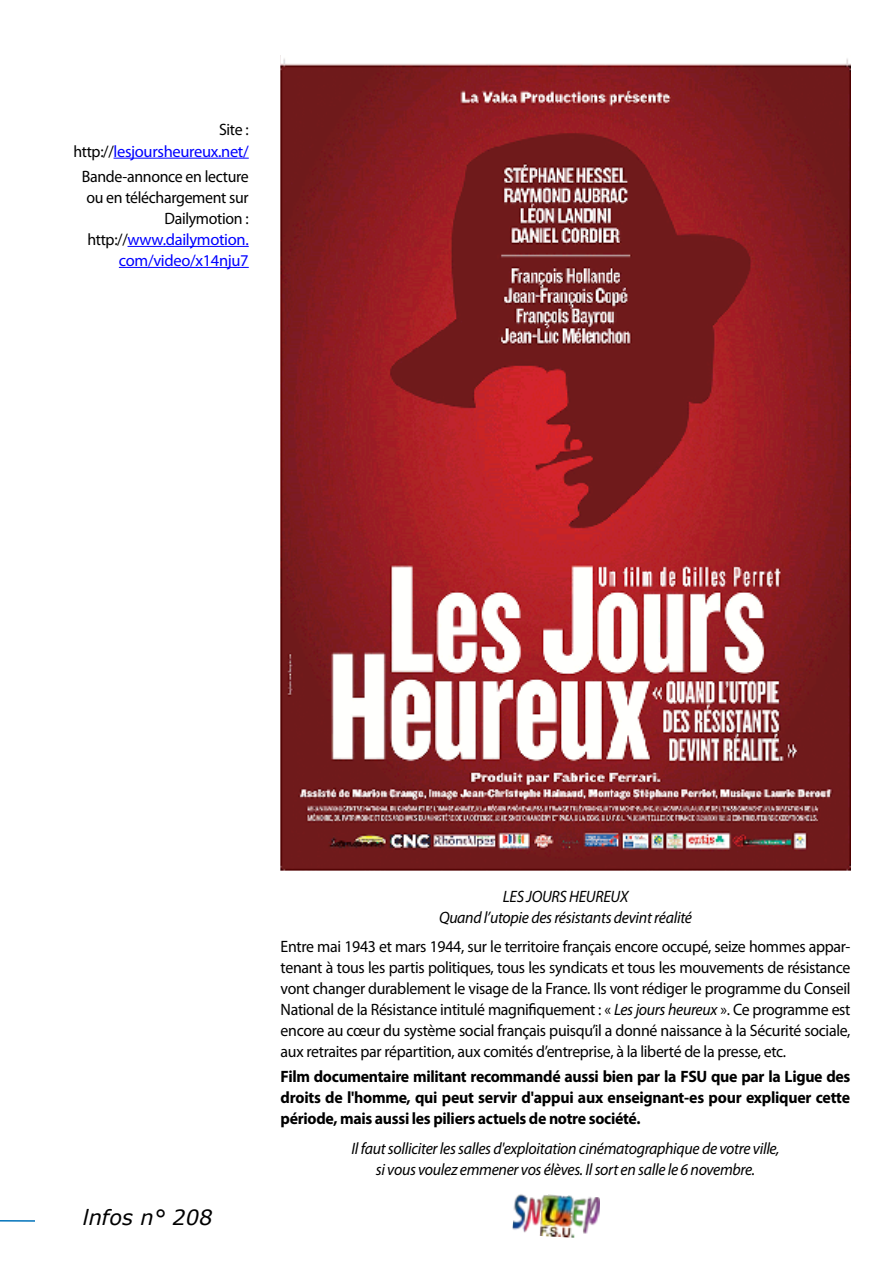
<style>
.page{position:relative;width:893px;height:1263px;background:#fff}
.page>*{position:absolute;margin:0;border:0;box-sizing:border-box;transform-origin:0 0}
.t1{font:italic 21px "Verdana";color:#000}
.t2{font:16.5px/21px "Myriad Pro";letter-spacing:-.02em;color:#000;text-align:justify;scale:.96 1}
.t3{font:700 16.5px/21px "Myriad Pro";letter-spacing:-.02em;color:#000;text-align:justify;scale:.96 1}
.t4{font:italic 16.5px/21px "Myriad Pro";letter-spacing:-.02em;color:#000;text-align:center;scale:.96 1}
.t5{font:16.5px/21px "Myriad Pro";letter-spacing:-.02em;color:#00f;text-align:right}
.s1{color:#000}
.s2{color:#00f}
.s3{font-weight:700;font-style:normal}
.s4{font-style:italic}
</style>
<div class="page">
<img style="left:512px;top:1194px;width:88px;height:44px">
<hr style="left:0;top:1220px;width:35px;height:2px;background:#0072ba">
<img style="left:281px;top:58px;width:569px;height:813px">
<hr style="left:114px;top:158px;width:135px;height:1px;background:#00f">
<hr style="left:128px;top:246px;width:121px;height:1px;background:#00f">
<hr style="left:119px;top:267px;width:130px;height:1px;background:#00f">
<p class="t5" style="left:73px;top:119px;width:177px"><span class="s1">Site : http://</span>lesjoursheureux.net/</p>
<p class="t2" style="left:82px;top:165px;width:175px;text-align:right">Bande-annonce en lecture ou en téléchargement sur<br>Dailymotion : http://<span class="s2">www.dailymotion. com/video/x14nju7</span></p>
<p class="t1" style="left:38px;top:1204px;width:176px"><span class="s3">14</span> lnfos n° 208</p>
<p class="t4" style="left:439px;top:885px;width:265px">LES JOURS HEUREUX<br>Quand l’utopie des résistants devint réalité</p>
<p class="t2" style="left:281px;top:936px;width:595px">Entre mai 1943 et mars 1944, sur le territoire français encore occupé, seize hommes appar&shy;tenant à tous les partis politiques, tous les syndicats et tous les mouvements de résistance vont changer durablement le visage de la France. Ils vont rédiger le programme du Conseil National de la Résistance intitulé magnifiquement : « <span class="s4">Les jours heureux</span> ». Ce programme est encore au cœur du système social français puisqu’il a donné naissance à la Sécurité sociale, aux retraites par répartition, aux comités d’entreprise, à la liberté de la presse, etc.</p>
<p class="t3" style="left:281px;top:1066px;width:595px">Film documentaire militant recommandé aussi bien par la FSU que par la Ligue des droits de l'homme, qui peut servir d'appui aux enseignant-es pour expliquer cette période, mais aussi les piliers actuels de notre société.</p>
<p class="t4" style="left:351px;top:1138px;width:448px">Il faut solliciter les salles d'exploitation cinématographique de votre ville, si vous voulez emmener vos élèves. Il sort en salle le 6 novembre.</p>
</div>
